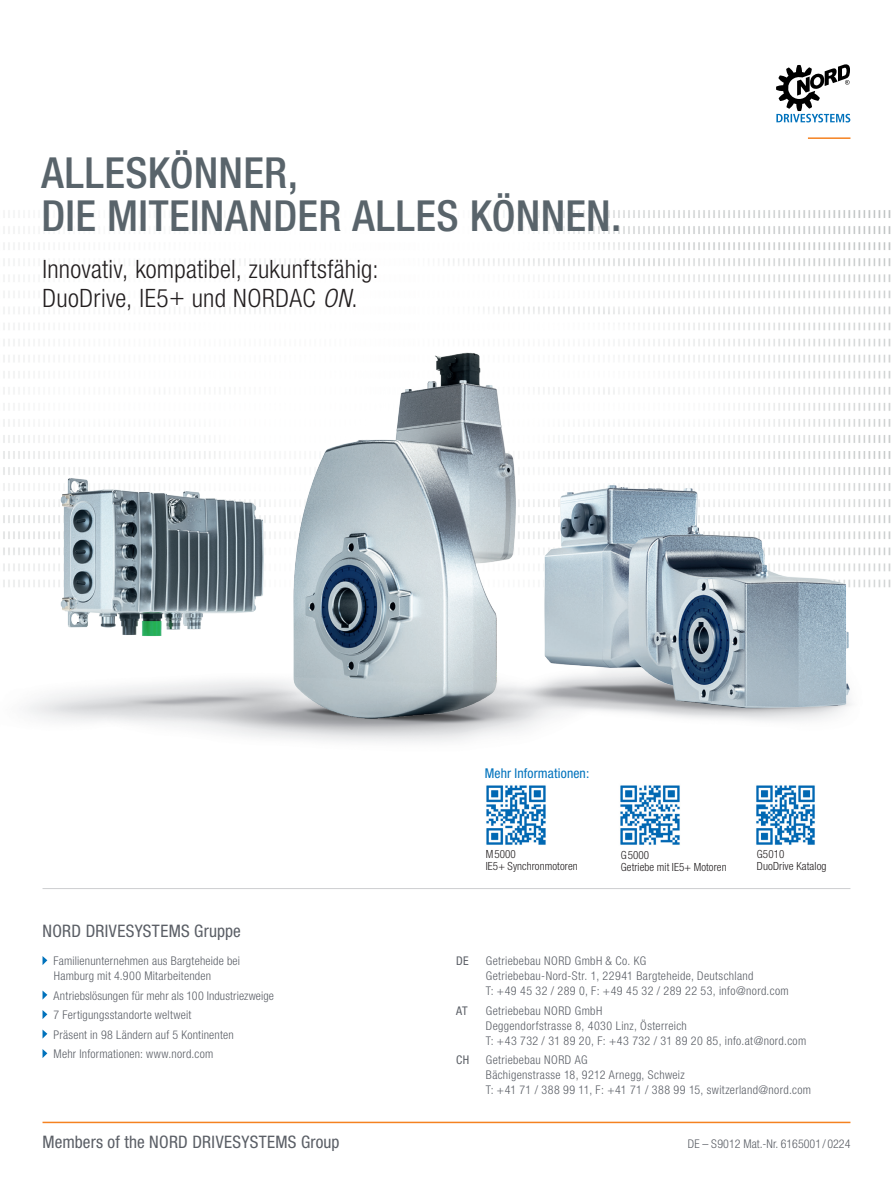
<style>
.page{position:relative;width:893px;height:1188px;background:#fff}
.page>*{position:absolute;margin:0;border:0;box-sizing:border-box;transform-origin:0 0}
.t1{font:500 condensed 42.9px/42.9px "Helvetica Neue LT Std";letter-spacing:.005em;color:#59646b}
.t2{font:300 condensed 25.35px/29px "Helvetica Neue LT Std";letter-spacing:.01em;color:#231f20}
.t3{font:condensed 17.25px "Helvetica Neue LT Std";letter-spacing:.015em;color:#5b5f66}
.Aufzählung{font:condensed 13.5px "Helvetica Neue LT Std";letter-spacing:.01em;color:#0072bc}
.t4{font:300 condensed 12px/15px "Helvetica Neue LT Std";letter-spacing:.025em;color:#5b5f66}
.t5{font:300 condensed 12px "Helvetica Neue LT Std";letter-spacing:.005em;color:#5b5f66}
.t6{font:300 condensed 12px "Helvetica Neue LT Std";color:#5b5f66}
.t7{font:condensed 12px "Helvetica Neue LT Std";color:#5b5f66}
.Aufzählung-2{font:300 condensed 11.25px/12px "Helvetica Neue LT Std";letter-spacing:.01em;color:#231f20}
.s1{font-style:italic}
</style>
<div class="page">
<hr style="left:43px;top:1122px;width:807px;height:1px;background:#f58220">
<svg style="left:43px;top:956px;width:4px;height:9px"></svg>
<svg style="left:43px;top:991px;width:4px;height:8px"></svg>
<svg style="left:43px;top:1010px;width:4px;height:9px"></svg>
<svg style="left:43px;top:1030px;width:4px;height:8px"></svg>
<svg style="left:43px;top:1049px;width:4px;height:9px"></svg>
<svg style="left:776px;top:64px;width:74px;height:58px"></svg>
<hr style="left:808px;top:137px;width:42px;height:2px;background:#f58220">
<img style="left:443px;top:210px;width:448px;height:115px">
<svg style="left:3px;top:213px;width:323px;height:272px"></svg>
<img style="left:15px;top:325px;width:876px;height:417px">
<img style="left:486px;top:785px;width:60px;height:60px">
<img style="left:620px;top:785px;width:60px;height:60px">
<img style="left:756px;top:785px;width:59px;height:60px">
<hr style="left:43px;top:888px;width:807px;height:1px;background:#cdced0">
<p class="t1" style="left:41px;top:151px;width:581px">ALLESKÖNNER,<br>DIE MITEINANDER ALLES KÖNNEN.</p>
<p class="t2" style="left:42px;top:255px;width:337px">Innovativ, kompatibel, zukunftsfähig:<br>DuoDrive, IE5+ und NORDAC <span class="s1">ON</span>.</p>
<p class="Aufzählung" style="left:485px;top:766px;width:106px">Mehr Informationen:</p>
<p class="t3" style="left:43px;top:921px;width:200px">NORD DRIVESYSTEMS Gruppe</p>
<p class="t4" style="left:53px;top:953px;width:188px">Familienunternehmen aus Bargteheide bei<br>Hamburg mit 4.900 Mitarbeitenden</p>
<p class="t5" style="left:53px;top:988px;width:222px">Antriebslösungen für mehr als 100 Industriezweige</p>
<p class="t4" style="left:53px;top:1007px;width:139px">7 Fertigungsstandorte weltweit</p>
<p class="t4" style="left:53px;top:1027px;width:182px">Präsent in 98 Ländern auf 5 Kontinenten</p>
<p class="t4" style="left:53px;top:1046px;width:161px">Mehr Informationen: www.nord.com</p>
<p class="Aufzählung-2" style="left:486px;top:848px;width:32px">M5000</p>
<p class="Aufzählung-2" style="left:486px;top:860px;width:93px">IE5+ Synchronmotoren</p>
<p class="Aufzählung-2" style="left:621px;top:848px;width:107px">G5000<br>Getriebe mit IE5+ Motoren</p>
<p class="Aufzählung-2" style="left:757px;top:848px;width:29px">G5010</p>
<p class="Aufzählung-2" style="left:757px;top:860px;width:71px">DuoDrive Katalog</p>
<p class="t7" style="left:456px;top:954px;width:14px">DE</p>
<p class="t7" style="left:456px;top:1004px;width:13px">AT</p>
<p class="t7" style="left:456px;top:1053px;width:15px">CH</p>
<p class="t4" style="left:486px;top:953px;width:304px">Getriebebau NORD GmbH &amp; Co. KG<br>Getriebebau-Nord-Str. 1, 22941 Bargteheide, Deutschland<br>T: +49 45 32 / 289 0, F: +49 45 32 / 289 22 53, info@nord.com</p>
<p class="t4" style="left:486px;top:1003px;width:203px">Getriebebau NORD GmbH<br>Deggendorfstrasse 8, 4030 Linz, Österreich</p>
<p class="t4" style="left:486px;top:1033px;width:322px">T: +43 732 / 31 89 20, F: +43 732 / 31 89 20 85, info.at@nord.com</p>
<p class="t4" style="left:486px;top:1052px;width:327px">Getriebebau NORD AG<br>Bächigenstrasse 18, 9212 Arnegg, Schweiz<br>T: +41 71 / 388 99 11, F: +41 71 / 388 99 15, switzerland@nord.com</p>
<p class="t3" style="left:43px;top:1132px;width:299px">Members of the NORD DRIVESYSTEMS Group</p>
<p class="t6" style="left:688px;top:1137px;width:164px">DE – S9012 Mat.-Nr. 6165001 / 0224</p>
</div>
